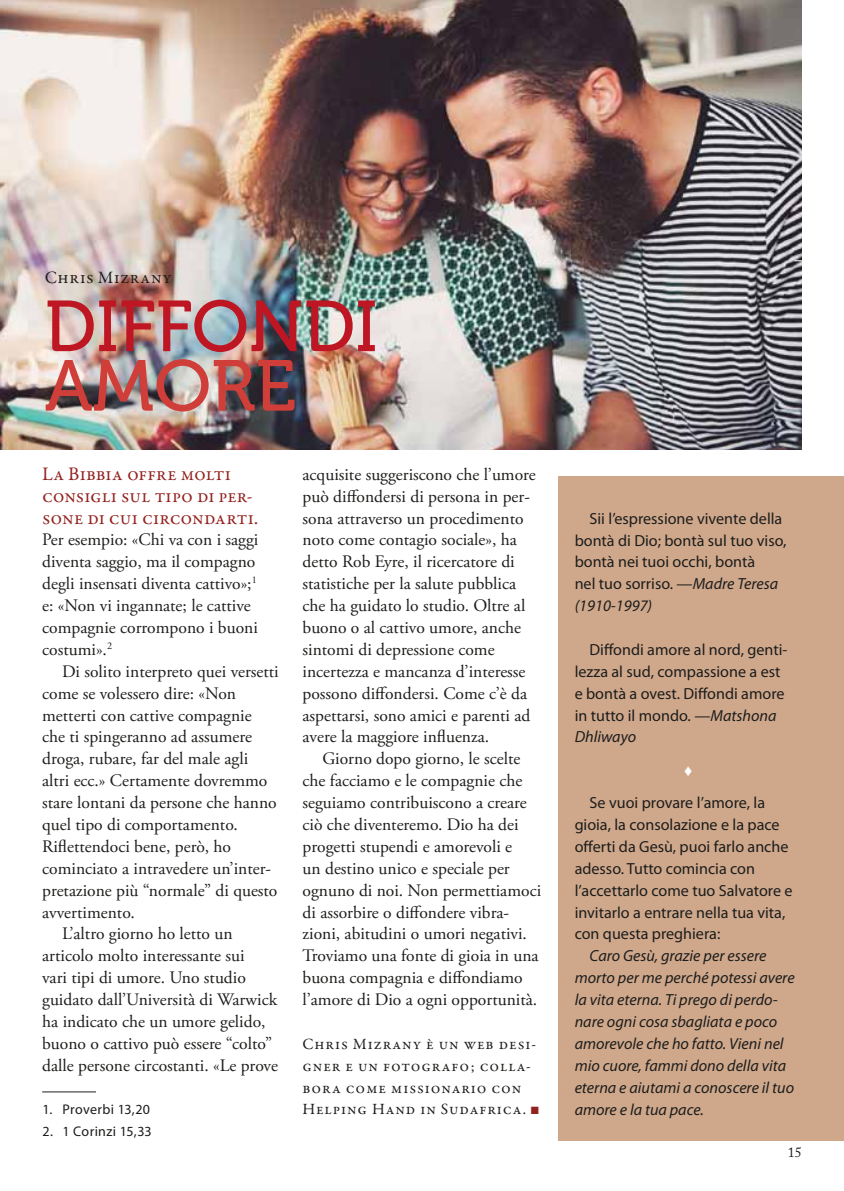
<style>
.page{position:relative;width:844px;height:1191px;background:#fff}
.page>*{position:absolute;margin:0;border:0;box-sizing:border-box;transform-origin:0 0}
.t1{font:71.75px "Museo 500";color:#be1622}
.t2{font:71.75px "Museo 500";color:#cf3e39}
.t3{font:19.25px/21.9px "Garamond Premr Pro";color:#93221f}
.t4{font:17.5px/21.9px "Adobe Garamond Pro";color:#1d1d1b}
.t5{font:17.5px "Garamond Premr Pro";letter-spacing:.04em;color:#1d1d1b}
.t6{font:16.1px/21.9px "Myriad Pro";color:#1d1d1b}
.t7{font:italic 16.1px/21.9px "Myriad Pro";color:#1d1d1b}
.t8{font:16.1px "Arial";color:#fff}
.t9{font:15.75px/21.9px "Garamond Premr Pro";letter-spacing:.06em;color:#1d1d1b}
.t10{font:14px "Myriad Pro";letter-spacing:.025em;color:#1d1d1b}
.t11{font:14px "Adobe Caslon Pro";color:#1d1d1b}
.s1{font-family:"Arial";color:#93221f}
.s2{font-style:italic}
</style>
<div class="page">
<img style="left:1px;top:0;width:800px;height:450px">
<div style="left:558px;top:476px;width:285px;height:665px;background:#cfa88c"></div>
<hr style="left:42px;top:1091px;width:54px;height:1px;background:#1d1d1b">
<svg style="left:793px;top:235px;width:9px;height:27px"></svg>
<p class="t5" style="left:45px;top:267px;width:128px">Chris Mizrany</p>
<h1 class="t1" style="left:45px;top:287px;width:334px">diffondi</h1>
<h1 class="t2" style="left:45px;top:347px;width:253px">AMORE</h1>
<p class="t3" style="left:42px;top:463px;width:217px">La Bibbia offre molti consigli sul tipo di per&shy;sone di cui circondarti.</p>
<p class="t4" style="left:42px;top:529px;width:218px">Per esempio: «Chi va con i saggi diventa saggio, ma il compagno degli insensati diventa cattivo»;<sup>1 </sup>e: «Non vi ingannate; le cattive compagnie corrompono i buoni costumi».<sup>2</sup></p>
<p class="t4" style="left:62px;top:661px;width:218px">Di solito interpreto quei versetti</p>
<p class="t4" style="left:42px;top:683px;width:195px">come se volessero dire: «Non</p>
<p class="t4" style="left:42px;top:704px;width:211px">metterti con cattive compagnie</p>
<p class="t4" style="left:42px;top:726px;width:211px">che ti spingeranno ad assumere</p>
<p class="t4" style="left:42px;top:748px;width:207px">droga, rubare, far del male agli</p>
<p class="t4" style="left:42px;top:770px;width:227px">altri ecc.» Certamente dovremmo</p>
<p class="t4" style="left:42px;top:792px;width:236px">stare lontani da persone che hanno</p>
<p class="t4" style="left:42px;top:814px;width:197px">quel tipo di comportamento.</p>
<p class="t4" style="left:42px;top:836px;width:190px">Riflettendoci bene, però, ho</p>
<p class="t4" style="left:42px;top:858px;width:230px">cominciato a intravedere un’inter-</p>
<p class="t4" style="left:42px;top:879px;width:237px">pretazione più “normale” di questo</p>
<p class="t4" style="left:42px;top:901px;width:94px">avvertimento.</p>
<p class="t4" style="left:62px;top:923px;width:172px">L’altro giorno ho letto un</p>
<p class="t4" style="left:42px;top:945px;width:204px">articolo molto interessante sui</p>
<p class="t4" style="left:42px;top:967px;width:205px">vari tipi di umore. Uno studio</p>
<p class="t4" style="left:42px;top:989px;width:236px">guidato dall’Università di Warwick</p>
<p class="t4" style="left:42px;top:1011px;width:225px">ha indicato che un umore gelido,</p>
<p class="t4" style="left:42px;top:1033px;width:231px">buono o cattivo può essere “colto”</p>
<p class="t4" style="left:42px;top:1054px;width:237px">dalle persone circostanti. «Le prove</p>
<p class="t4" style="left:302px;top:464px;width:235px">acquisite suggeriscono che l’umore può diffondersi di persona in per&shy;sona attraverso un procedimento noto come contagio sociale», ha detto Rob Eyre, il ricercatore di statistiche per la salute pubblica che ha guidato lo studio. Oltre al buono o al cattivo umore, anche sintomi di depressione come incertezza e mancanza d’interesse possono diffondersi. Come c’è da aspettarsi, sono amici e parenti ad avere la maggiore influenza.</p>
<p class="t4" style="left:302px;top:748px;width:240px;text-indent:20px">Giorno dopo giorno, le scelte che facciamo e le compagnie che seguiamo contribuiscono a creare ciò che diventeremo. Dio ha dei progetti stupendi e amorevoli e<br>un destino unico e speciale per ognuno di noi. Non permettiamoci di assorbire o diffondere vibra&shy;zioni, abitudini o umori negativi.<br>Troviamo una fonte di gioia in una buona compagnia e diffondiamo l’amore di Dio a ogni opportunità.</p>
<p class="t9" style="left:302px;top:1033px;width:235px">Chris Mizrany è un web desi&shy;gner e un fotografo; colla&shy;bora come missionario con</p>
<p class="t10" style="left:43px;top:1101px;width:109px">1. Proverbi 13,20</p>
<p class="t9" style="left:302px;top:1099px;width:238px">Helping Hand in Sudafrica. <span class="s1">■</span></p>
<p class="t10" style="left:43px;top:1123px;width:111px">2. 1 Corinzi 15,33</p>
<p class="t6" style="left:574px;top:507px;width:213px;text-indent:15px">Sii l’espressione vivente della bontà di Dio; bontà sul tuo viso, bontà nei tuoi occhi, bontà<br>nel tuo sorriso. —<span class="s2">Madre Teresa (1910-1997)</span></p>
<p class="t6" style="left:574px;top:638px;width:214px;text-indent:15px">Diffondi amore al nord, genti&shy;lezza al sud, compassione a est e bontà a ovest. Diffondi amore in tutto il mondo. —<span class="s2">Matshona<br>Dhliwayo</span></p>
<p class="t8" style="left:684px;top:759px;width:10px">♦</p>
<p class="t6" style="left:574px;top:791px;width:219px;text-indent:15px">Se vuoi provare l’amore, la gioia, la consolazione e la pace offerti da Gesù, puoi farlo anche adesso. Tutto comincia con l’accettarlo come tuo Salvatore e invitarlo a entrare nella tua vita, con questa preghiera:</p>
<p class="t7" style="left:574px;top:944px;width:221px;text-indent:15px">Caro Gesù, grazie per essere morto per me perché potessi avere la vita eterna. Ti prego di perdo&shy;nare ogni cosa sbagliata e poco amorevole che ho fatto. Vieni nel mio cuore, fammi dono della vita eterna e aiutami a conoscere il tuo amore e la tua pace.</p>
<p class="t11" style="left:787px;top:1144px;width:15px">15</p>
</div>
